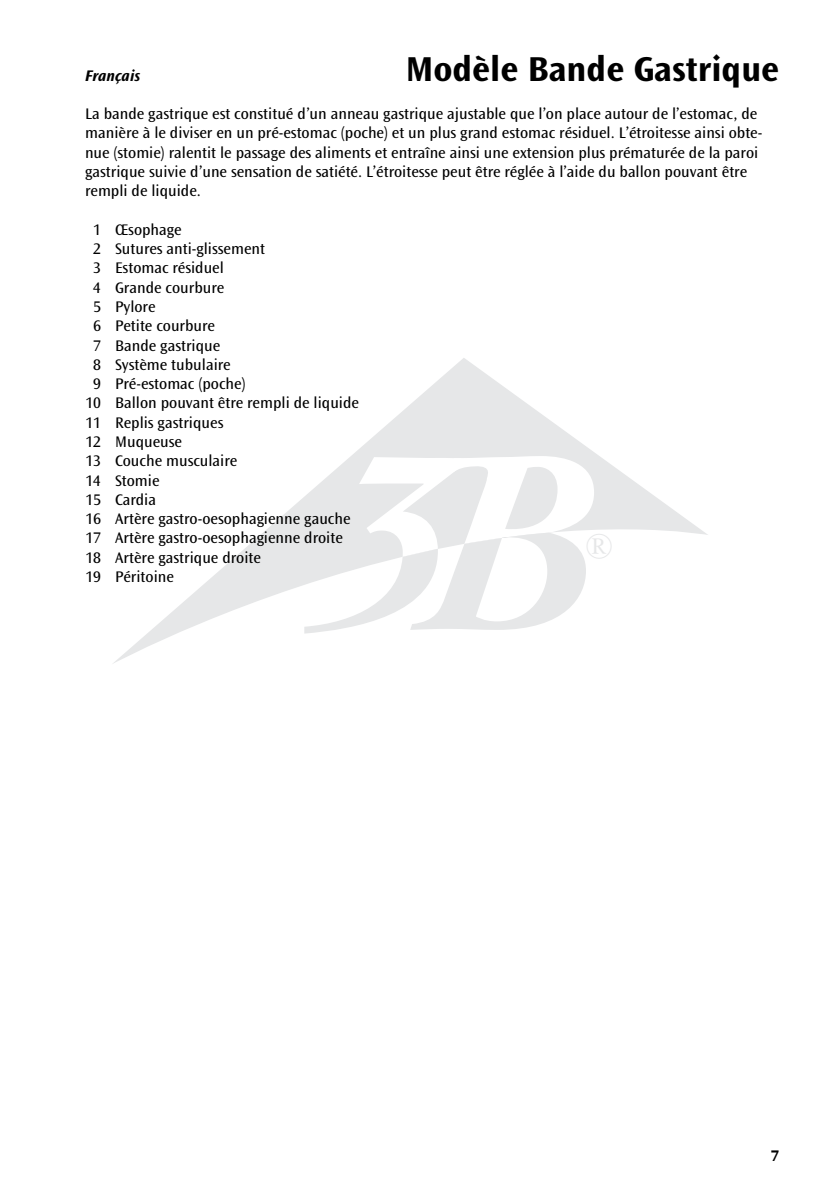
<style>
.page{position:relative;width:836px;height:1191px;background:#fff}
.page>*{position:absolute;margin:0;border:0;box-sizing:border-box;transform-origin:0 0}
.t1{font:36.2px "Perpetua";color:#e6e7e8}
.t2{font:700 36px "Ocean Sans Std";color:#000}
.t3{font:16px/19.2px "Ocean Sans Std";color:#000}
.t4{font:italic 700 16px "Ocean Sans Std";color:#000}
.t5{font:700 16px "Ocean Sans Std";color:#000}
</style>
<div class="page">
<svg style="left:113px;top:358px;width:595px;height:306px"></svg>
<svg style="left:304px;top:456px;width:289px;height:177px"></svg>
<h2 class="t2" style="left:405px;top:49px;width:375px">Modèle Bande Gastrique</h2>
<p class="t4" style="left:85px;top:66px;width:57px">Français</p>
<p class="t3" style="left:85px;top:104px;width:678px">La bande gastrique est constitué d’un anneau gastrique ajustable que l’on place autour de l’estomac, de manière à le diviser en un pré-estomac (poche) et un plus grand estomac résiduel. L’étroitesse ainsi obte&shy;nue (stomie) ralentit le passage des aliments et entraîne ainsi une extension plus prématurée de la paroi gastrique suivie d’une sensation de satiété. L’étroitesse peut être réglée à l’aide du ballon pouvant être rempli de liquide.</p>
<p class="t3" style="left:93px;top:220px;width:90px">1 Œsophage</p>
<p class="t3" style="left:93px;top:239px;width:173px">2 Sutures anti-glissement</p>
<p class="t3" style="left:93px;top:259px;width:132px">3 Estomac résiduel</p>
<p class="t3" style="left:93px;top:278px;width:132px">4 Grande courbure</p>
<p class="t3" style="left:93px;top:297px;width:64px">5 Pylore</p>
<p class="t3" style="left:93px;top:316px;width:123px">6 Petite courbure</p>
<p class="t3" style="left:93px;top:336px;width:128px">7 Bande gastrique</p>
<p class="t3" style="left:93px;top:355px;width:139px">8 Système tubulaire</p>
<p class="t3" style="left:93px;top:374px;width:154px">9 Pré-estomac (poche)</p>
<p class="t3" style="left:85px;top:394px;width:275px">10 Ballon pouvant être rempli de liquide</p>
<p class="t3" style="left:85px;top:413px;width:139px">11 Replis gastriques</p>
<p class="t3" style="left:85px;top:432px;width:98px">12 Muqueuse</p>
<p class="t3" style="left:85px;top:451px;width:153px">13 Couche musculaire</p>
<p class="t3" style="left:85px;top:471px;width:76px">14 Stomie</p>
<p class="t3" style="left:85px;top:490px;width:72px">15 Cardia</p>
<p class="t3" style="left:85px;top:509px;width:266px">16 Artère gastro-oesophagienne gauche</p>
<p class="t3" style="left:85px;top:529px;width:259px">17 Artère gastro-oesophagienne droite</p>
<p class="t3" style="left:85px;top:548px;width:177px">18 Artère gastrique droite</p>
<p class="t3" style="left:85px;top:567px;width:90px">19 Péritoine</p>
<h1 class="t1" style="left:585px;top:529px;width:29px">®</h1>
<p class="t5" style="left:770px;top:1146px;width:10px">7</p>
</div>
